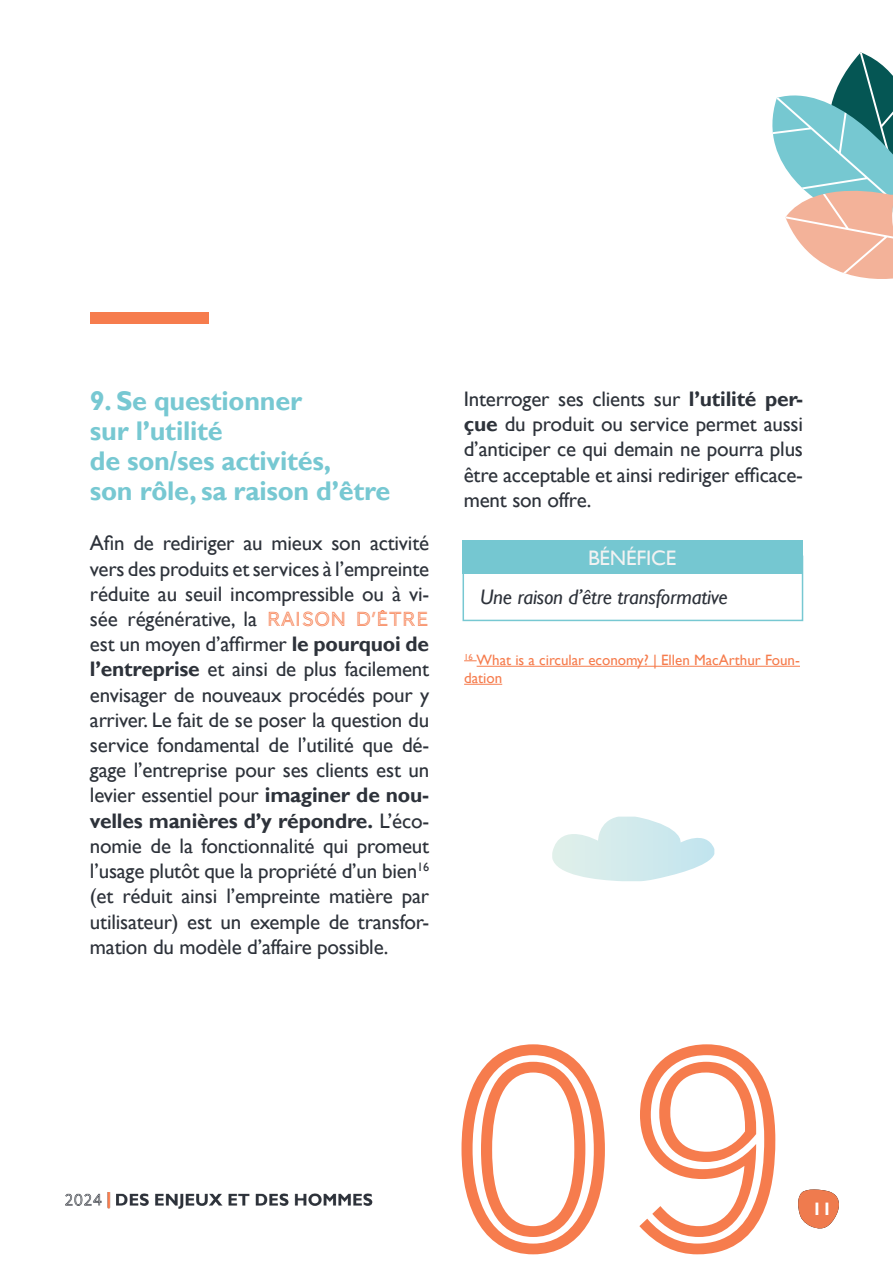
<style>
.page{position:relative;width:893px;height:1263px;background:#fff}
.page>*{position:absolute;margin:0;border:0;box-sizing:border-box;transform-origin:0 0}
.t1{font:300px "AW Conqueror Std Inline";color:#f67c4d}
.t2{font:700 27px/30px "Gill Sans";letter-spacing:-.01em;color:#77c8d2}
.t3{font:21px/25.2px "Gill Sans";letter-spacing:-.01em;color:#2d323a;text-align:justify}
.t4{font:italic 21px "Gill Sans";letter-spacing:-.01em;color:#2d323a}
.t5{font:21px "Gill Sans";letter-spacing:-.01em;color:#f2f2f2}
.t6{font:700 18px "Gill Sans";color:#fff}
.t7{font:15px/18px "Gill Sans";color:#f67c4d}
.s1{font-family:"AW Conqueror Std Inline";color:#f67c4d}
.s2{font-weight:700}
</style>
<div class="page">
<img style="left:65px;top:1192px;width:308px;height:17px">
<img style="left:798px;top:1189px;width:41px;height:39px">
<div style="left:90px;top:312px;width:118px;height:12px;background:#f67c4d"></div>
<svg style="left:464px;top:660px;width:13px;height:1px"></svg>
<hr style="left:477px;top:666px;width:323px;height:1px;background:#f67c4d">
<hr style="left:464px;top:684px;width:38px;height:1px;background:#f67c4d">
<div style="left:462px;top:556px;width:341px;height:65px;border:2px solid #77c8d2"></div>
<div style="left:462px;top:541px;width:341px;height:33px;background:#75c7d1"></div>
<svg style="left:772px;top:52px;width:121px;height:227px"></svg>
<svg style="left:552px;top:817px;width:162px;height:64px"></svg>
<p class="t2" style="left:90px;top:387px;width:302px">9. Se questionner<br>sur l’utilité<br>de son/ses activités,<br>son rôle, sa raison d’être</p>
<p class="t3" style="left:90px;top:531px;width:341px">Afin de rediriger au mieux son activité vers des produits et services à l’empreinte réduite au seuil incompressible ou à vi&shy;sée régénérative, la <span class="s1">RAISON D’ÊTRE </span>est un moyen d’affirmer <span class="s2">le pourquoi de l’entreprise</span> et ainsi de plus facilement envisager de nouveaux procédés pour y arriver. Le fait de se poser la question du service fondamental de l’utilité que dé&shy;gage l’entreprise pour ses clients est un levier essentiel pour <span class="s2">imaginer de nou&shy;velles manières d’y répondre.</span> L’éco&shy;nomie de la fonctionnalité qui promeut l’usage plutôt que la propriété d’un bien<sup>16 </sup>(et réduit ainsi l’empreinte matière par utilisateur) est un exemple de transfor&shy;mation du modèle d’affaire possible.</p>
<p class="t3" style="left:464px;top:387px;width:341px">Interroger ses clients sur <span class="s2">l’utilité per&shy;çue</span> du produit ou service permet aussi d’anticiper ce qui demain ne pourra plus être acceptable et ainsi rediriger efficace&shy;ment son offre.</p>
<p class="t5" style="left:588px;top:545px;width:90px">BÉNÉFICE</p>
<p class="t4" style="left:480px;top:585px;width:249px">Une raison d’être transformative</p>
<p class="t7" style="left:464px;top:651px;width:337px"><sup>16</sup> What is a circular economy? | Ellen MacArthur Foun&shy;dation</p>
<h1 class="t1" style="left:446px;top:986px;width:355px">09</h1>
<p class="t6" style="left:812px;top:1198px;width:21px">11</p>
</div>
